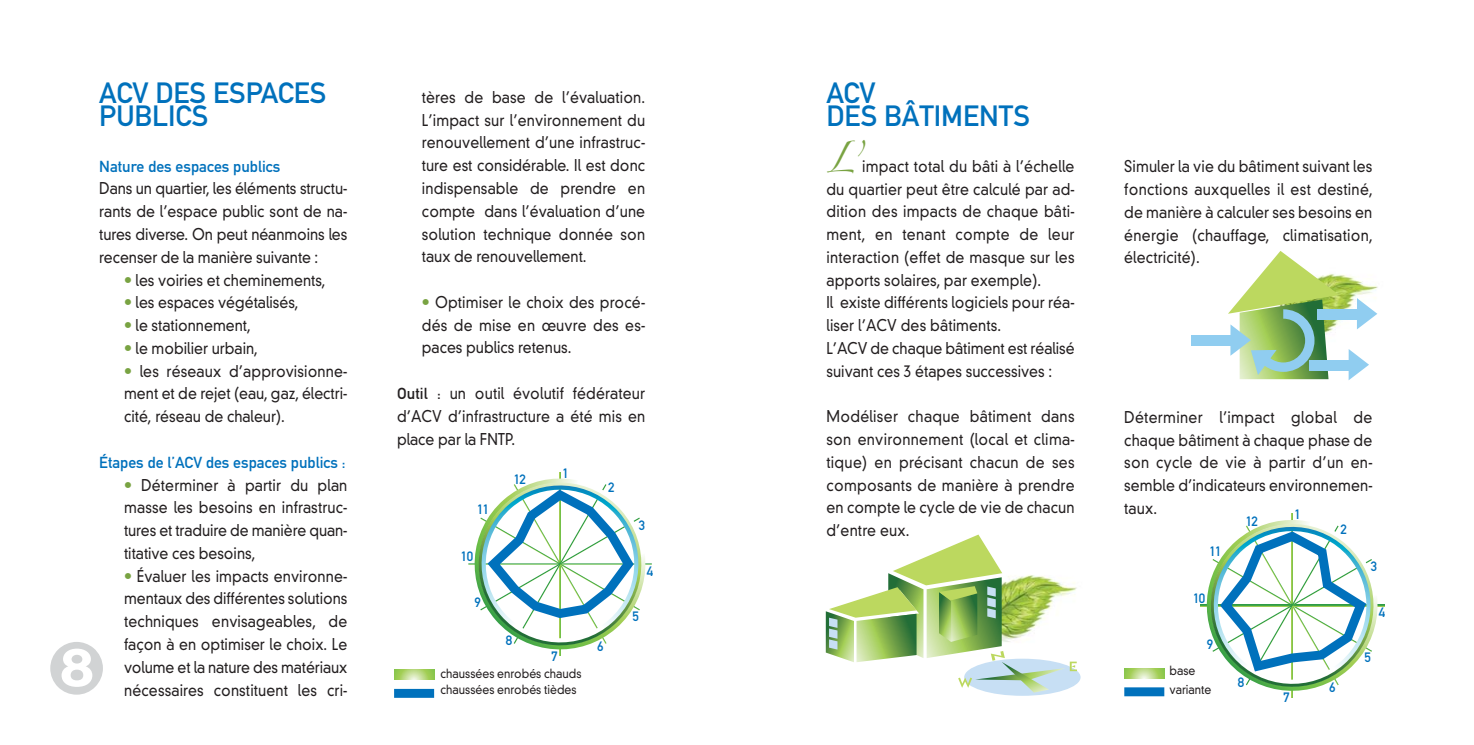
<style>
.page{position:relative;width:1474px;height:745px;background:#fff}
.page>*{position:absolute;margin:0;border:0;box-sizing:border-box;transform-origin:0 0}
.t1{font:28.88px/22.8px "DIN Mittelschrift";color:#0071bc}
.t2{font:300 15.75px/22.8px "DIN Neuzeit Grotesk";letter-spacing:.01em;color:#231f20;text-align:justify;scale:.9 1}
.t3{font:15.75px "DIN Mittelschrift";color:#0071bc}
.t4{font:13.47px "DIN Mittelschrift";letter-spacing:-.05em;color:#0071bc}
.t5{font:300 12.25px/19.2px "DIN Neuzeit Grotesk";color:#231f20;scale:.9 1}
.s1{color:#79a342}
.s2{font-family:"DIN Mittelschrift";font-weight:400}
.s3{font-family:"Zapfino";font-weight:400;font-size:28px;color:#79a342}
</style>
<div class="page">
<div style="left:964px;top:658px;width:116px;height:37px;background:#c7dff4;border-radius:50%"></div>
<svg style="left:825px;top:534px;width:252px;height:158px"></svg>
<img style="left:1339px;top:274px;width:39px;height:92px">
<svg style="left:1356px;top:298px;width:21px;height:31px"></svg>
<div style="left:1317px;top:309px;width:40px;height:10px;background:#90cdf0"></div>
<svg style="left:1227px;top:251px;width:112px;height:128px"></svg>
<div style="left:1191px;top:335px;width:40px;height:10px;background:#90cdf0"></div>
<svg style="left:1348px;top:349px;width:20px;height:31px"></svg>
<div style="left:1309px;top:359px;width:40px;height:11px;background:#90cdf0"></div>
<svg style="left:1200px;top:513px;width:185px;height:185px"></svg>
<div style="left:1124px;top:687px;width:40px;height:8px;background:#0071bc"></div>
<svg style="left:1124px;top:668px;width:40px;height:10px"></svg>
<svg style="left:468px;top:472px;width:184px;height:184px"></svg>
<div style="left:394px;top:688px;width:40px;height:9px;background:#0071bc"></div>
<svg style="left:394px;top:669px;width:40px;height:10px"></svg>
<h1 class="t1" style="left:99px;top:85px;width:229px">ACV DES ESPACES<br>PUBLICS</h1>
<p class="t3" style="left:99px;top:160px;width:183px">Nature des espaces publics</p>
<p class="t2" style="left:99px;top:179px;width:277px">Dans un quartier, les éléments structu&shy;rants de l’espace public sont de na&shy;tures diverse. On peut néanmoins les recenser de la manière suivante :</p>
<p class="t2" style="left:124px;top:270px;width:225px"><span class="s1">•</span> les voiries et cheminements,</p>
<p class="t2" style="left:124px;top:292px;width:195px"><span class="s1">•</span> les espaces végétalisés,</p>
<p class="t2" style="left:124px;top:315px;width:142px"><span class="s1">•</span> le stationnement,</p>
<p class="t2" style="left:124px;top:338px;width:150px"><span class="s1">•</span> le mobilier urbain,</p>
<p class="t2" style="left:124px;top:361px;width:250px"><span class="s1">•</span> les réseaux d’approvisionne&shy;ment et de rejet (eau, gaz, électri&shy;cité, réseau de chaleur).</p>
<p class="t3" style="left:99px;top:456px;width:248px">Étapes de l’ACV des espaces publics :</p>
<p class="t2" style="left:124px;top:474px;width:250px"><span class="s1">•</span> Déterminer à partir du plan masse les besoins en infrastruc&shy;tures et traduire de manière quan&shy;titative ces besoins,</p>
<p class="t2" style="left:124px;top:565px;width:250px"><span class="s1">•</span> Évaluer les impacts environne&shy;mentaux des différentes solutions techniques envisageables, de façon à en optimiser le choix. Le volume et la nature des matériaux nécessaires constituent les cri-</p>
<p class="t2" style="left:422px;top:87px;width:250px">tères de base de l’évaluation.<br>L’impact sur l’environnement du renouvellement d’une infrastruc&shy;ture est considérable. Il est donc indispensable de prendre en compte dans l’évaluation d’une solution technique donnée son taux de renouvellement.</p>
<p class="t2" style="left:422px;top:292px;width:250px"><span class="s1">•</span> Optimiser le choix des procé&shy;dés de mise en œuvre des es&shy;paces publics retenus.</p>
<p class="t2" style="left:397px;top:383px;width:277px"><span class="s2">Outil :</span> un outil évolutif fédérateur d’ACV d’infrastructure a été mis en place par la FNTP.</p>
<p class="t4" style="left:477px;top:504px;width:14px">11</p>
<p class="t4" style="left:461px;top:551px;width:14px">10</p>
<p class="t4" style="left:474px;top:597px;width:8px">9</p>
<p class="t4" style="left:513px;top:474px;width:14px">12</p>
<p class="t4" style="left:506px;top:635px;width:8px">8</p>
<p class="t4" style="left:562px;top:468px;width:8px">1</p>
<p class="t4" style="left:551px;top:651px;width:8px">7</p>
<p class="t5" style="left:440px;top:666px;width:158px;line-height:15.8px">chaussées enrobés chauds chaussées enrobés tièdes</p>
<p class="t4" style="left:608px;top:482px;width:8px">2</p>
<p class="t4" style="left:597px;top:641px;width:8px">6</p>
<p class="t4" style="left:638px;top:520px;width:8px">3</p>
<p class="t4" style="left:646px;top:566px;width:8px">4</p>
<p class="t4" style="left:632px;top:610px;width:8px">5</p>
<h1 class="t1" style="left:826px;top:85px;width:205px">ACV<br>DES BÂTIMENTS</h1>
<p class="t2" style="left:826px;top:156px;width:277px;text-align:left"><span class="s3">L’</span>impact total du bâti à l’échelle du quartier peut être calculé par ad&shy;dition des impacts de chaque bâti&shy;ment, en tenant compte de leur interaction (effet de masque sur les apports solaires, par exemple).<br>Il existe différents logiciels pour réa&shy;liser l’ACV des bâtiments.<br>L’ACV de chaque bâtiment est réalisé suivant ces 3 étapes successives :</p>
<p class="t2" style="left:826px;top:406px;width:277px">Modéliser chaque bâtiment dans son environnement (local et clima&shy;tique) en précisant chacun de ses composants de manière à prendre en compte le cycle de vie de chacun d’entre eux.</p>
<p class="t2" style="left:1124px;top:156px;width:278px">Simuler la vie du bâtiment suivant les fonctions auxquelles il est destiné, de manière à calculer ses besoins en énergie (chauffage, climatisation, électricité).</p>
<p class="t2" style="left:1124px;top:407px;width:277px">Déterminer l’impact global de chaque bâtiment à chaque phase de son cycle de vie à partir d’un en&shy;semble d’indicateurs environnemen&shy;taux.</p>
<p class="t4" style="left:1294px;top:509px;width:8px">1</p>
<p class="t4" style="left:1245px;top:516px;width:14px">12</p>
<p class="t4" style="left:1340px;top:524px;width:8px">2</p>
<p class="t4" style="left:1209px;top:546px;width:14px">11</p>
<p class="t4" style="left:1193px;top:592px;width:14px">10</p>
<p class="t4" style="left:1206px;top:638px;width:8px">9</p>
<p class="t5" style="left:1169px;top:661px;width:48px">base variante</p>
<p class="t4" style="left:1237px;top:676px;width:8px">8</p>
<p class="t4" style="left:1283px;top:692px;width:8px">7</p>
<p class="t4" style="left:1329px;top:682px;width:8px">6</p>
<p class="t4" style="left:1370px;top:561px;width:8px">3</p>
<p class="t4" style="left:1378px;top:607px;width:8px">4</p>
<p class="t4" style="left:1364px;top:652px;width:8px">5</p>
</div>
